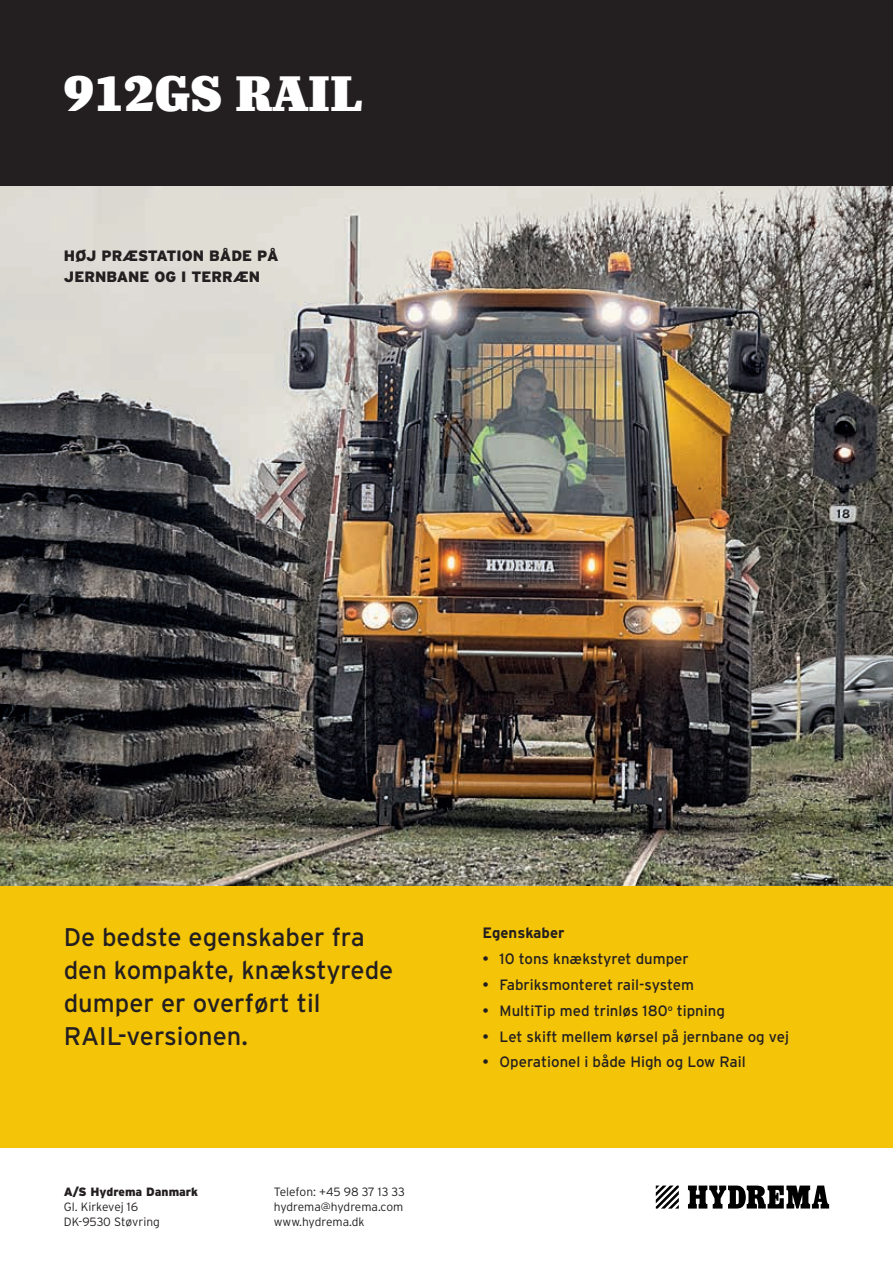
<style>
.page{position:relative;width:893px;height:1263px;background:#fff}
.page>*{position:absolute;margin:0;border:0;box-sizing:border-box;transform-origin:0 0}
.t1{font:49.5px "Impacto";color:#fff}
.t2{font:25.5px/33px "Interstate";color:#231f20}
.t3{font:15px "Interstate";color:#231f20}
.t4{font:900 15px/21px "Interstate";color:#231f20}
.t5{font:700 15px "Interstate";color:#231f20}
.t6{font:300 12px/15px "Interstate";color:#231f20}
.t7{font:900 12px "Interstate";color:#231f20}
</style>
<div class="page">
<img style="left:0;top:186px;width:893px;height:701px">
<div style="left:0;top:887px;width:893px;height:261px;background:#f4c409"></div>
<div style="left:0;top:0;width:893px;height:186px;background:#231f20"></div>
<svg style="left:656px;top:1185px;width:23px;height:23px"></svg>
<svg style="left:688px;top:1185px;width:141px;height:23px"></svg>
<h1 class="t1" style="left:64px;top:65px;width:300px">912GS RAIL</h1>
<p class="t4" style="left:64px;top:245px;width:216px">HØJ PRÆSTATION BÅDE PÅ<br>JERNBANE OG I TERRÆN</p>
<h2 class="t2" style="left:64px;top:920px;width:331px">De bedste egenskaber fra den kompakte, knækstyrede dumper er overført til<br>RAIL-versionen.</h2>
<p class="t5" style="left:483px;top:924px;width:83px">Egenskaber</p>
<p class="t3" style="left:483px;top:950px;width:208px">• 10 tons knækstyret dumper</p>
<p class="t3" style="left:483px;top:976px;width:213px">• Fabriksmonteret rail-system</p>
<p class="t3" style="left:483px;top:1002px;width:244px">• MultiTip med trinløs 180<sup>o</sup> tipning</p>
<p class="t3" style="left:483px;top:1028px;width:308px">• Let skift mellem kørsel på jernbane og vej</p>
<p class="t3" style="left:483px;top:1054px;width:265px">• Operationel i både High og Low Rail</p>
<p class="t7" style="left:64px;top:1185px;width:136px">A/S Hydrema Danmark</p>
<p class="t6" style="left:64px;top:1199px;width:98px">Gl. Kirkevej 16<br>DK-9530 Støvring</p>
<p class="t6" style="left:274px;top:1184px;width:133px">Telefon: +45 98 37 13 33 hydrema@hydrema.com www.hydrema.dk</p>
</div>
